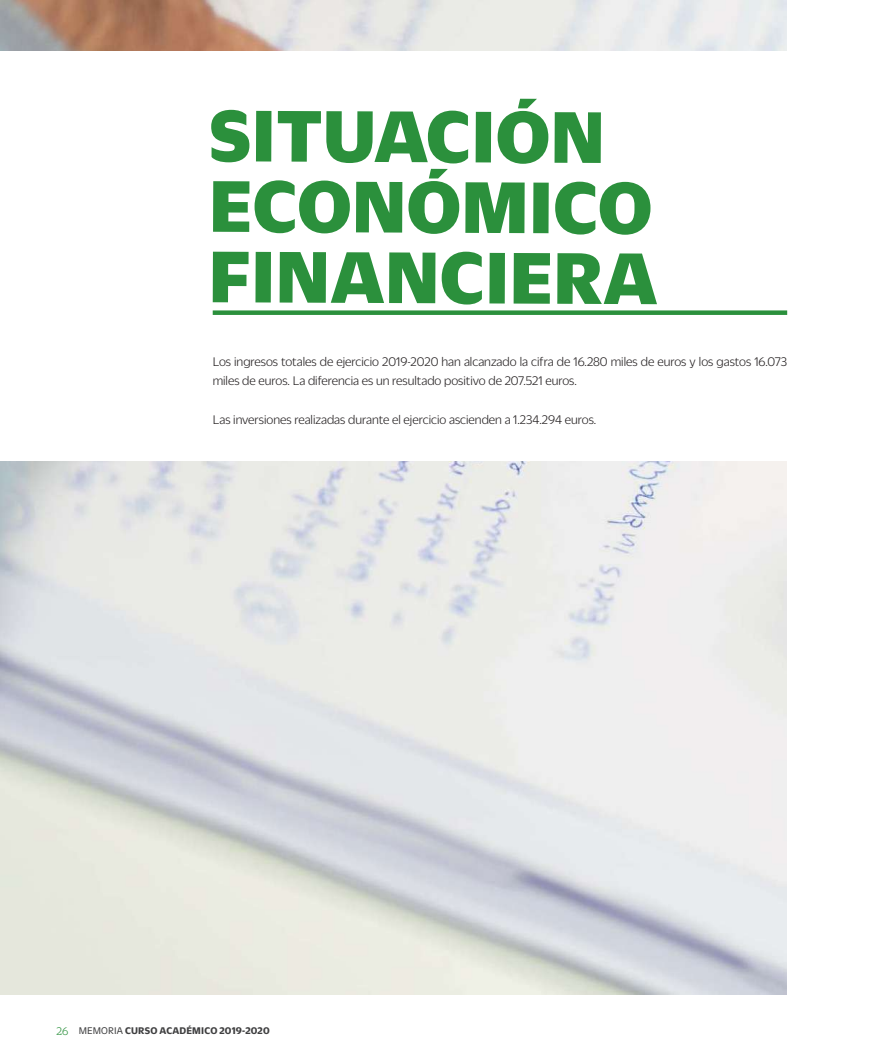
<style>
.page{position:relative;width:893px;height:1063px;background:#fff}
.page>*{position:absolute;margin:0;border:0;box-sizing:border-box;transform-origin:0 0}
.t1{font:800 79.2px/70.7px "Duplicate Sans";letter-spacing:.005em;color:#2b903c}
.t2{font:300 13.5px/19.5px "Duplicate Sans";color:#231f20}
.t3{font:700 10.5px "Duplicate Sans";letter-spacing:.015em;color:#404041}
.s1{font-family:"Duplicate Slab";font-weight:300;font-size:12px;color:#2b903c}
.s2{font-weight:400}
</style>
<div class="page">
<img style="left:0;top:0;width:787px;height:994px">
<div style="left:0;top:51px;width:893px;height:410px;background:#fff"></div>
<div style="left:213px;top:310px;width:574px;height:5px;background:#2b903c"></div>
<h1 class="t1" style="left:209px;top:106px;width:450px">SITUACIÓN<br>ECONÓMICO<br>FINANCIERA</h1>
<p class="t2" style="left:213px;top:353px;width:576px">Los ingresos totales de ejercicio 2019-2020 han alcanzado la cifra de 16.280 miles de euros y los gastos 16.073 miles de euros. La diferencia es un resultado positivo de 207.521 euros.</p>
<p class="t2" style="left:213px;top:411px;width:385px">Las inversiones realizadas durante el ejercicio ascienden a 1.234.294 euros.</p>
<p class="t3" style="left:57px;top:1027px;width:215px"><span class="s1">26</span> <span class="s2">MEMORIA</span> CURSO ACADÉMICO 2019-2020</p>
</div>
